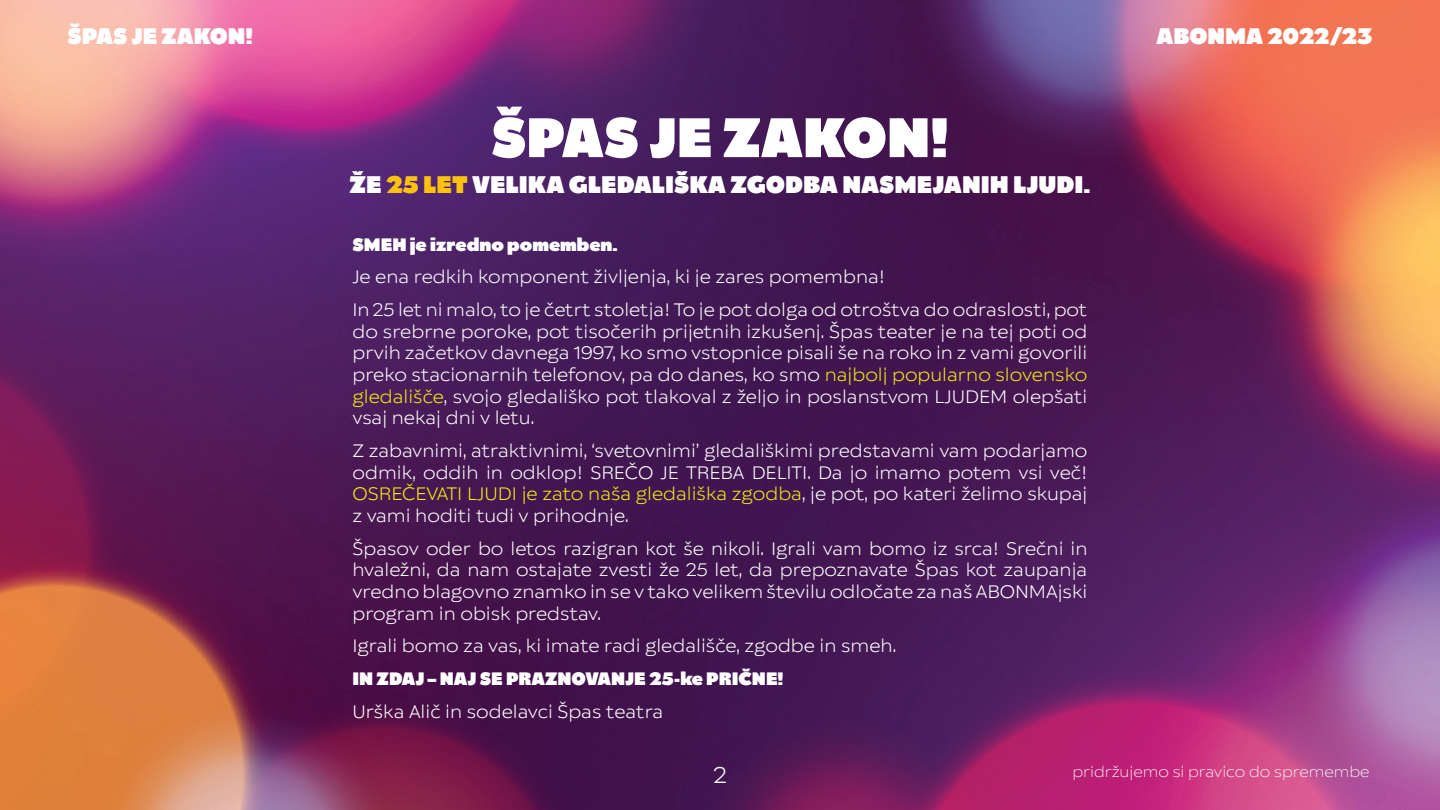
<style>
.page{position:relative;width:1440px;height:810px;background:#fff}
.page>*{position:absolute;margin:0;border:0;box-sizing:border-box;transform-origin:0 0}
.t1{font:800 55.5px "Catalpa";color:#fff}
.t2{font:800 24px "Catalpa";color:#fff}
.t3{font:800 22.5px "Catalpa";color:#fff}
.t4{font:300 22.5px "Catalpa";color:#fff}
.t5{font:300 18px/21.6px "Catalpa";color:#fff;text-align:justify}
.t6{font:800 18px "Catalpa";color:#fff}
.t7{font:200 15px "Catalpa";color:#fff}
.s1{color:#fdc210}
.s2{color:#f2eb17}
</style>
<div class="page">
<img style="left:0;top:0;width:1440px;height:810px">
<p class="t3" style="left:68px;top:22px;width:187px">ŠPAS JE ZAKON!</p>
<p class="t3" style="left:1157px;top:22px;width:217px">ABONMA 2022/23</p>
<h1 class="t1" style="left:491px;top:103px;width:459px">ŠPAS JE ZAKON!</h1>
<h2 class="t2" style="left:350px;top:170px;width:742px">ŽE <span class="s1">25 LET</span> VELIKA GLEDALIŠKA ZGODBA NASMEJANIH LJUDI.</h2>
<p class="t6" style="left:352px;top:233px;width:267px">SMEH je izredno pomemben.</p>
<p class="t5" style="left:352px;top:261px;width:736px;line-height:32.8px">Je ena redkih komponent življenja, ki je zares pomembna!<br>In 25 let ni malo, to je četrt stoletja! To je pot dolga od otroštva do odraslosti, pot</p>
<p class="t5" style="left:352px;top:321px;width:737px">do srebrne poroke, pot tisočerih prijetnih izkušenj. Špas teater je na tej poti od prvih začetkov davnega 1997, ko smo vstopnice pisali še na roko in z vami govorili preko stacionarnih telefonov, pa do danes, ko smo <span class="s2">najbolj popularno slovensko gledališče</span>, svojo gledališko pot tlakoval z željo in poslanstvom LJUDEM olepšati vsaj nekaj dni v letu.</p>
<p class="t5" style="left:352px;top:440px;width:737px">Z zabavnimi, atraktivnimi, ‘svetovnimi’ gledališkimi predstavami vam podarjamo odmik, oddih in odklop! SREČO JE TREBA DELITI. Da jo imamo potem vsi več!<br><span class="s2">OSREČEVATI LJUDI je zato naša gledališka zgodba</span>, je pot, po kateri želimo skupaj z vami hoditi tudi v prihodnje.</p>
<p class="t5" style="left:352px;top:538px;width:737px">Špasov oder bo letos razigran kot še nikoli. Igrali vam bomo iz srca! Srečni in hvaležni, da nam ostajate zvesti že 25 let, da prepoznavate Špas kot zaupanja vredno blagovno znamko in se v tako velikem številu odločate za naš ABONMAjski program in obisk predstav.</p>
<p class="t5" style="left:352px;top:636px;width:545px">Igrali bomo za vas, ki imate radi gledališče, zgodbe in smeh.</p>
<p class="t6" style="left:352px;top:668px;width:433px">IN ZDAJ – NAJ SE PRAZNOVANJE 25-ke PRIČNE!</p>
<p class="t5" style="left:352px;top:701px;width:312px">Urška Alič in sodelavci Špas teatra</p>
<p class="t4" style="left:713px;top:761px;width:15px">2</p>
<p class="t7" style="left:1072px;top:763px;width:299px">pridržujemo si pravico do spremembe</p>
</div>
